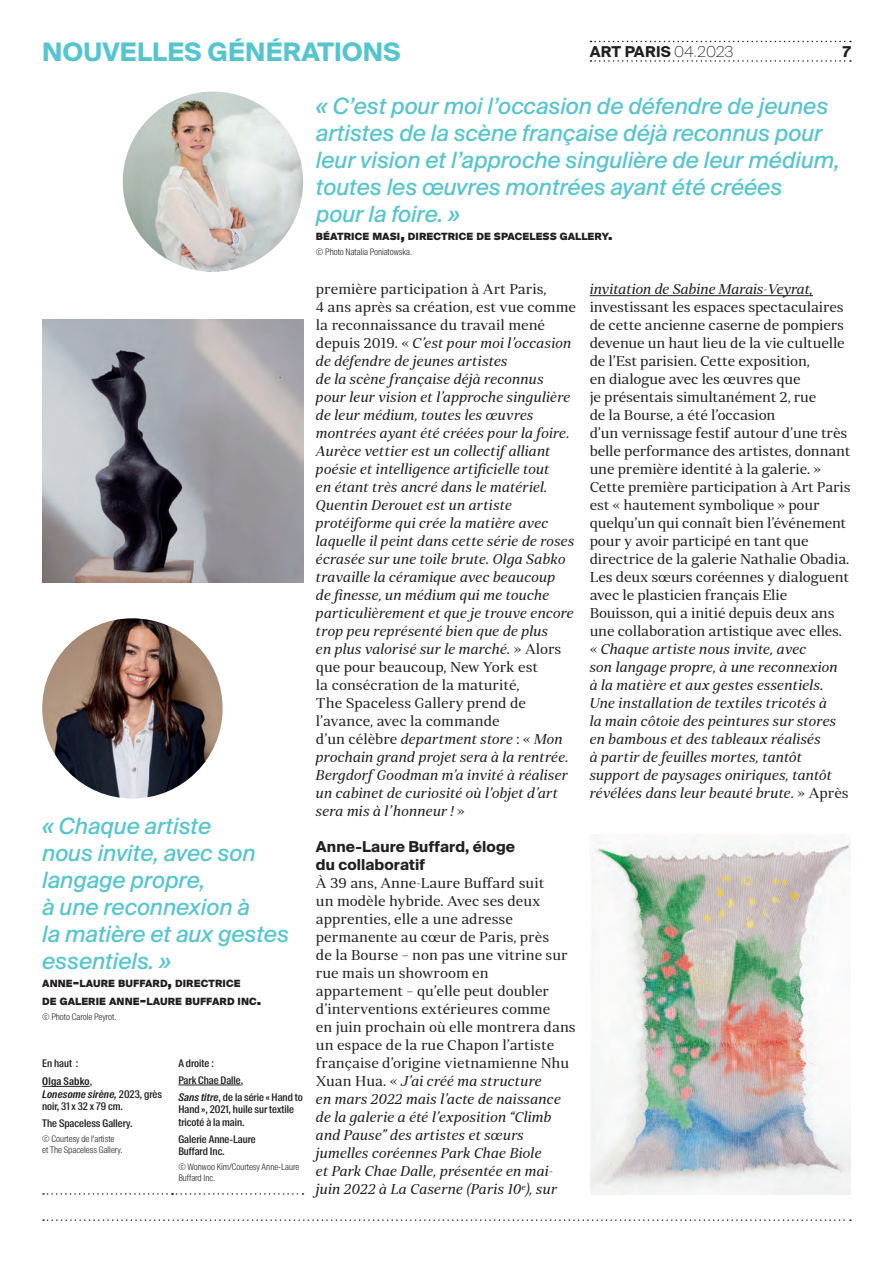
<style>
.page{position:relative;width:893px;height:1263px;background:#fff}
.page>*{position:absolute;margin:0;border:0;box-sizing:border-box;transform-origin:0 0}
.t1{font:700 25.5px "Suisse Intl";letter-spacing:.01em;color:#54c5cf}
.t2{font:italic 22.5px/27px "Suisse Intl";color:#54c5cf}
.t3{font:700 15px/18px "Suisse Intl";letter-spacing:.01em;color:#231f20}
.t4{font:14.25px/18px "Skema Pro Display";letter-spacing:-.01em;color:#231f20}
.t5{font:italic 14.25px/18px "Skema Pro Display";color:#231f20}
.t6{font:500 10.5px/12.6px "Suisse Intl Cond";color:#231f20}
.t7{font:600 10.5px/17.7px "Suisse Intl Cond";letter-spacing:.02em;color:#231f20}
.t8{font:900 10.05px/18px "Suisse Intl";letter-spacing:.005em;color:#231f20}
.t9{font:300 9px/10.8px "Suisse Intl Cond";color:#231f20}
.s1{font-weight:100}
.s2{font-size:14.25px}
.s3{font-weight:500}
.s4{font-weight:600;font-style:italic}
.s5{font-style:normal}
.s6{font-style:italic}
</style>
<div class="page">
<svg style="left:590px;top:41px;width:260px;height:1px"></svg>
<svg style="left:590px;top:60px;width:260px;height:2px"></svg>
<svg style="left:43px;top:1219px;width:807px;height:2px"></svg>
<svg style="left:43px;top:1193px;width:260px;height:1px"></svg>
<hr style="left:42px;top:1086px;width:48px;height:1px;background:#231f20">
<hr style="left:178px;top:1084px;width:63px;height:1px;background:#231f20">
<img style="left:42px;top:618px;width:180px;height:180px;border-radius:90px">
<img style="left:123px;top:92px;width:180px;height:180px;border-radius:90px">
<hr style="left:589px;top:295px;width:223px;height:1px;background:#231f20">
<img style="left:590px;top:834px;width:260px;height:360px">
<img style="left:42px;top:320px;width:261px;height:262px">
<h1 class="t1" style="left:42px;top:37px;width:360px">NOUVELLES GÉNÉRATIONS</h1>
<p class="t3" style="left:589px;top:43px;width:145px">ART PARIS <span class="s1">04.2023</span></p>
<p class="t3" style="left:842px;top:42px;width:9px">7</p>
<h2 class="t2" style="left:316px;top:92px;width:525px">« C’est pour moi l’occasion de défendre de jeunes artistes de la scène française déjà reconnus pour leur vision et l’approche singulière de leur médium, toutes les œuvres montrées ayant été créées<br>pour la foire. »</h2>
<p class="t8" style="left:316px;top:227px;width:298px">BÉATRICE MASI<span class="s2">,</span> DIRECTRICE DE SPACELESS GALLERY<span class="s2">.</span></p>
<p class="t9" style="left:316px;top:246px;width:98px">© Photo Natalia Poniatowska.</p>
<h2 class="t2" style="left:42px;top:812px;width:248px">« Chaque artiste<br>nous invite, avec son langage propre,<br>à une reconnexion à<br>la matière et aux gestes essentiels. »</h2>
<p class="t8" style="left:42px;top:974px;width:221px">ANNE<span class="s2">-</span>LAURE BUFFARD<span class="s2">,</span> DIRECTRICE<br>DE GALERIE ANNE<span class="s2">-</span>LAURE BUFFARD INC<span class="s2">.</span></p>
<p class="t9" style="left:42px;top:1011px;width:76px">© Photo Carole Peyrot.</p>
<p class="t7" style="left:42px;top:1055px;width:51px"><span class="s3">En haut :<br></span>Olga Sabko<span class="s3">,</span></p>
<p class="t6" style="left:42px;top:1088px;width:121px"><span class="s4">Lonesome sirène,</span> 2023, grès noir, 31 x 32 x 79 cm.</p>
<p class="t6" style="left:42px;top:1117px;width:92px">The Spaceless Gallery.</p>
<p class="t9" style="left:42px;top:1134px;width:82px">© Courtesy de l’artiste et The Spaceless Gallery.</p>
<p class="t6" style="left:178px;top:1055px;width:126px;line-height:16.8px">A droite :<br>Park Chae Dalle,<br><span class="s4">Sans titre</span>, de la série « Hand to</p>
<p class="t6" style="left:178px;top:1103px;width:117px">Hand », 2021, huile sur textile tricoté à la main.</p>
<p class="t6" style="left:178px;top:1133px;width:79px">Galerie Anne-Laure<br>Buffard Inc.</p>
<p class="t9" style="left:178px;top:1162px;width:122px">© Wonwoo Kim/Courtesy Anne-Laure<br>Buffard Inc.</p>
<p class="t5" style="left:316px;top:280px;width:261px"><span class="s5">première participation à Art Paris,<br>4 ans après sa création, est vue comme la reconnaissance du travail mené depuis 2019. «</span> C’est pour moi l’occasion de défendre de jeunes artistes<br>de la scène française déjà reconnus pour leur vision et l’approche singulière de leur médium, toutes les œuvres montrées ayant été créées pour la foire.<br>Aurèce vettier est un collectif alliant poésie et intelligence artificielle tout<br>en étant très ancré dans le matériel.<br>Quentin Derouet est un artiste protéiforme qui crée la matière avec laquelle il peint dans cette série de roses écrasée sur une toile brute. Olga Sabko travaille la céramique avec beaucoup<br>de finesse, un médium qui me touche particulièrement et que je trouve encore trop peu représenté bien que de plus<br>en plus valorisé sur le marché. <span class="s5">» Alors que pour beaucoup, New York est<br>la consécration de la maturité,<br>The Spaceless Gallery prend de l’avance, avec la commande<br>d’un célèbre</span> department store <span class="s5">: «</span> Mon prochain grand projet sera à la rentrée.<br>Bergdorf Goodman m’a invité à réaliser un cabinet de curiosité où l’objet d’art sera mis à l’honneur ! <span class="s5">»</span></p>
<p class="t3" style="left:316px;top:838px;width:201px">Anne-Laure Buffard, éloge du collaboratif</p>
<p class="t4" style="left:316px;top:874px;width:261px">À 39 ans, Anne-Laure Buffard suit<br>un modèle hybride. Avec ses deux apprenties, elle a une adresse permanente au cœur de Paris, près<br>de la Bourse – non pas une vitrine sur rue mais un showroom en appartement – qu’elle peut doubler d’interventions extérieures comme<br>en juin prochain où elle montrera dans un espace de la rue Chapon l’artiste française d’origine vietnamienne Nhu Xuan Hua. « <span class="s6">J’ai créé ma structure<br>en mars 2022 mais l’acte de naissance de la galerie a été l’exposition “Climb and Pause” des artistes et sœurs jumelles coréennes Park Chae Biole<br>et Park Chae Dalle, présentée en mai&shy;juin 2022 à La Caserne (Paris 10</span><sup>e</sup><span class="s6">), sur</span></p>
<p class="t5" style="left:589px;top:280px;width:225px">invitation de Sabine Marais-Veyrat,</p>
<p class="t4" style="left:589px;top:298px;width:262px">investissant les espaces spectaculaires de cette ancienne caserne de pompiers devenue un haut lieu de la vie cultuelle de l’Est parisien. Cette exposition,<br>en dialogue avec les œuvres que<br>je présentais simultanément 2, rue<br>de la Bourse, a été l’occasion<br>d’un vernissage festif autour d’une très belle performance des artistes, donnant une première identité à la galerie. » Cette première participation à Art Paris est « hautement symbolique » pour quelqu’un qui connaît bien l’événement pour y avoir participé en tant que directrice de la galerie Nathalie Obadia.<br>Les deux sœurs coréennes y dialoguent avec le plasticien français Elie Bouisson, qui a initié depuis deux ans une collaboration artistique avec elles. « <span class="s6">Chaque artiste nous invite, avec<br>son langage propre, à une reconnexion<br>à la matière et aux gestes essentiels.<br>Une installation de textiles tricotés à<br>la main côtoie des peintures sur stores en bambous et des tableaux réalisés<br>à partir de feuilles mortes, tantôt support de paysages oniriques, tantôt révélées dans leur beauté brute.</span> » Après</p>
</div>
